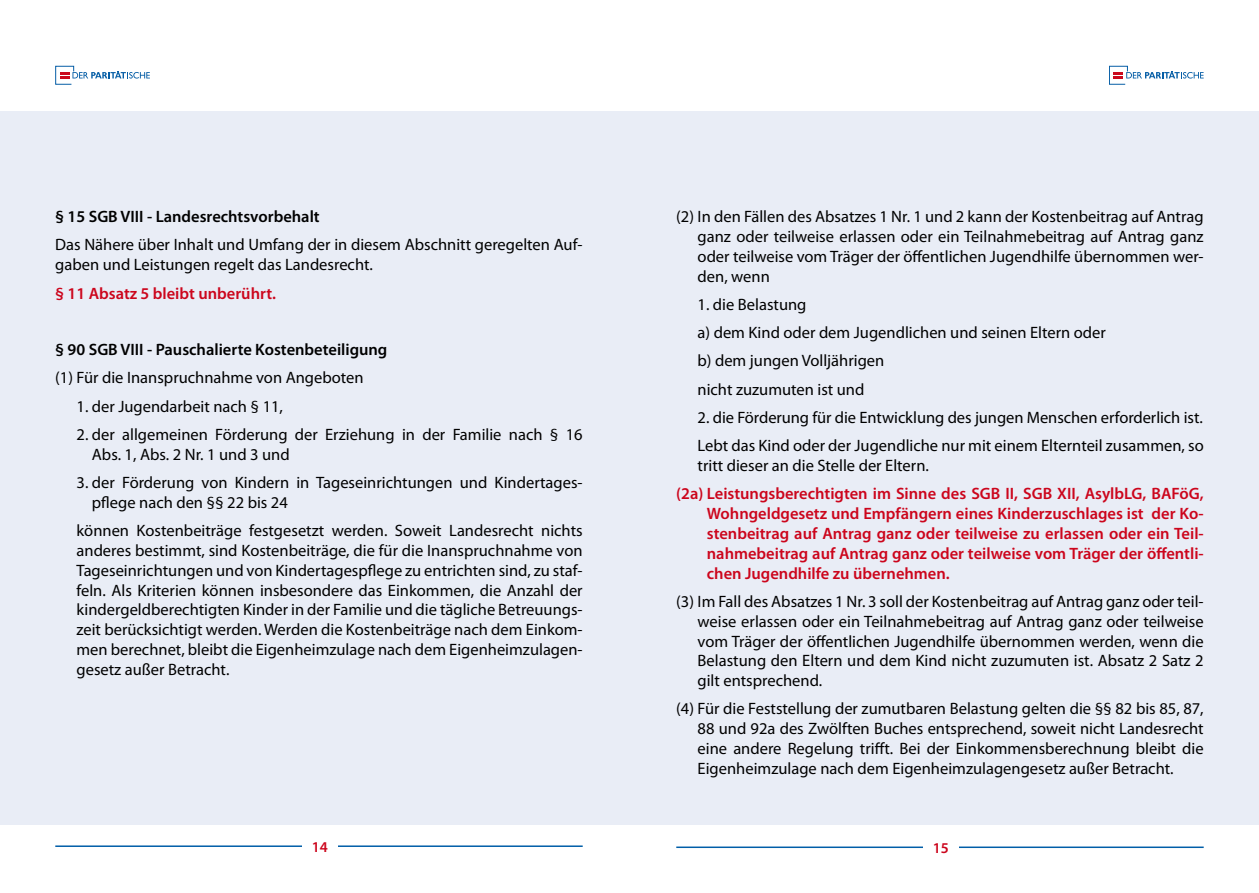
<style>
.page{position:relative;width:1259px;height:893px;background:#fff}
.page>*{position:absolute;margin:0;border:0;box-sizing:border-box;transform-origin:0 0}
.t1{font:16.5px/19.8px "Myriad Pro";color:#000}
.t2{font:600 16.5px/19.8px "Myriad Pro";color:#cc051c;text-align:justify}
.t3{font:600 16.5px "Myriad Pro";color:#000}
.t4{font:600 15px "Myriad Pro";color:#cc051c}
</style>
<div class="page">
<hr style="left:55px;top:845px;width:528px;height:2px;background:#005ea8">
<div style="left:302px;top:840px;width:36px;height:26px;background:#fff"></div>
<svg style="left:55px;top:66px;width:95px;height:19px"></svg>
<hr style="left:676px;top:846px;width:527px;height:2px;background:#005ea8">
<div style="left:923px;top:841px;width:35px;height:26px;background:#fff"></div>
<svg style="left:1109px;top:66px;width:94px;height:19px"></svg>
<div style="left:0;top:111px;width:1259px;height:714px;background:#e9edf6"></div>
<p class="t3" style="left:55px;top:206px;width:266px">§ 15 SGB VIII - Landesrechtsvorbehalt</p>
<p class="t1" style="left:55px;top:235px;width:529px">Das Nähere über Inhalt und Umfang der in diesem Abschnitt geregelten Auf&shy;gaben und Leistungen regelt das Landesrecht.</p>
<p class="t2" style="left:55px;top:283px;width:222px">§ 11 Absatz 5 bleibt unberührt.</p>
<p class="t3" style="left:55px;top:339px;width:334px">§ 90 SGB VIII - Pauschalierte Kostenbeteiligung</p>
<p class="t1" style="left:55px;top:368px;width:310px">(1) Für die Inanspruchnahme von Angeboten</p>
<p class="t1" style="left:77px;top:396px;width:208px">1. der Jugendarbeit nach § 11,</p>
<p class="t1" style="left:92px;top:424px;width:492px;text-indent:-15px">2. der allgemeinen Förderung der Erziehung in der Familie nach § 16<br>Abs. 1, Abs. 2 Nr. 1 und 3 und</p>
<p class="t1" style="left:92px;top:472px;width:492px;text-indent:-15px">3. der Förderung von Kindern in Tageseinrichtungen und Kindertages&shy;pflege nach den §§ 22 bis 24</p>
<p class="t1" style="left:77px;top:521px;width:508px;text-align:justify">können Kostenbeiträge festgesetzt werden. Soweit Landesrecht nichts anderes bestimmt, sind Kostenbeiträge, die für die Inanspruchnahme von Tageseinrichtungen und von Kindertagespflege zu entrichten sind, zu staf&shy;feln. Als Kriterien können insbesondere das Einkommen, die Anzahl der kindergeldberechtigten Kinder in der Familie und die tägliche Betreuungs&shy;zeit berücksichtigt werden. Werden die Kostenbeiträge nach dem Einkom&shy;men berechnet, bleibt die Eigenheimzulage nach dem Eigenheimzulagen&shy;gesetz außer Betracht.</p>
<p class="t1" style="left:697px;top:206px;width:507px;text-align:justify;text-indent:-21px">(2) In den Fällen des Absatzes 1 Nr. 1 und 2 kann der Kostenbeitrag auf Antrag ganz oder teilweise erlassen oder ein Teilnahmebeitrag auf Antrag ganz oder teilweise vom Träger der öffentlichen Jugendhilfe übernommen wer&shy;den, wenn</p>
<p class="t1" style="left:697px;top:290px;width:410px;line-height:28.3px">1. die Belastung<br>a) dem Kind oder dem Jugendlichen und seinen Eltern oder b) dem jungen Volljährigen<br>nicht zuzumuten ist und</p>
<p class="t1" style="left:697px;top:403px;width:508px;line-height:28.3px">2. die Förderung für die Entwicklung des jungen Menschen erforderlich ist.<br>Lebt das Kind oder der Jugendliche nur mit einem Elternteil zusammen, so</p>
<p class="t1" style="left:697px;top:455px;width:233px">tritt dieser an die Stelle der Eltern.</p>
<p class="t2" style="left:707px;top:484px;width:498px;text-indent:-31px">(2a) Leistungsberechtigten im Sinne des SGB II, SGB XII, AsylbLG, BAFöG, Wohngeldgesetz und Empfängern eines Kinderzuschlages ist der Ko&shy;stenbeitrag auf Antrag ganz oder teilweise zu erlassen oder ein Teil&shy;nahmebeitrag auf Antrag ganz oder teilweise vom Träger der öffentli&shy;chen Jugendhilfe zu übernehmen.</p>
<p class="t1" style="left:697px;top:591px;width:507px;text-align:justify;text-indent:-21px">(3) Im Fall des Absatzes 1 Nr. 3 soll der Kostenbeitrag auf Antrag ganz oder teil&shy;weise erlassen oder ein Teilnahmebeitrag auf Antrag ganz oder teilweise vom Träger der öffentlichen Jugendhilfe übernommen werden, wenn die Belastung den Eltern und dem Kind nicht zuzumuten ist. Absatz 2 Satz 2 gilt entsprechend.</p>
<p class="t1" style="left:697px;top:699px;width:507px;text-align:justify;text-indent:-21px">(4) Für die Feststellung der zumutbaren Belastung gelten die §§ 82 bis 85, 87, 88 und 92a des Zwölften Buches entsprechend, soweit nicht Landesrecht eine andere Regelung trifft. Bei der Einkommensberechnung bleibt die Eigenheimzulage nach dem Eigenheimzulagengesetz außer Betracht.</p>
<p class="t4" style="left:312px;top:837px;width:18px">14</p>
<p class="t4" style="left:932px;top:838px;width:18px">15</p>
</div>
